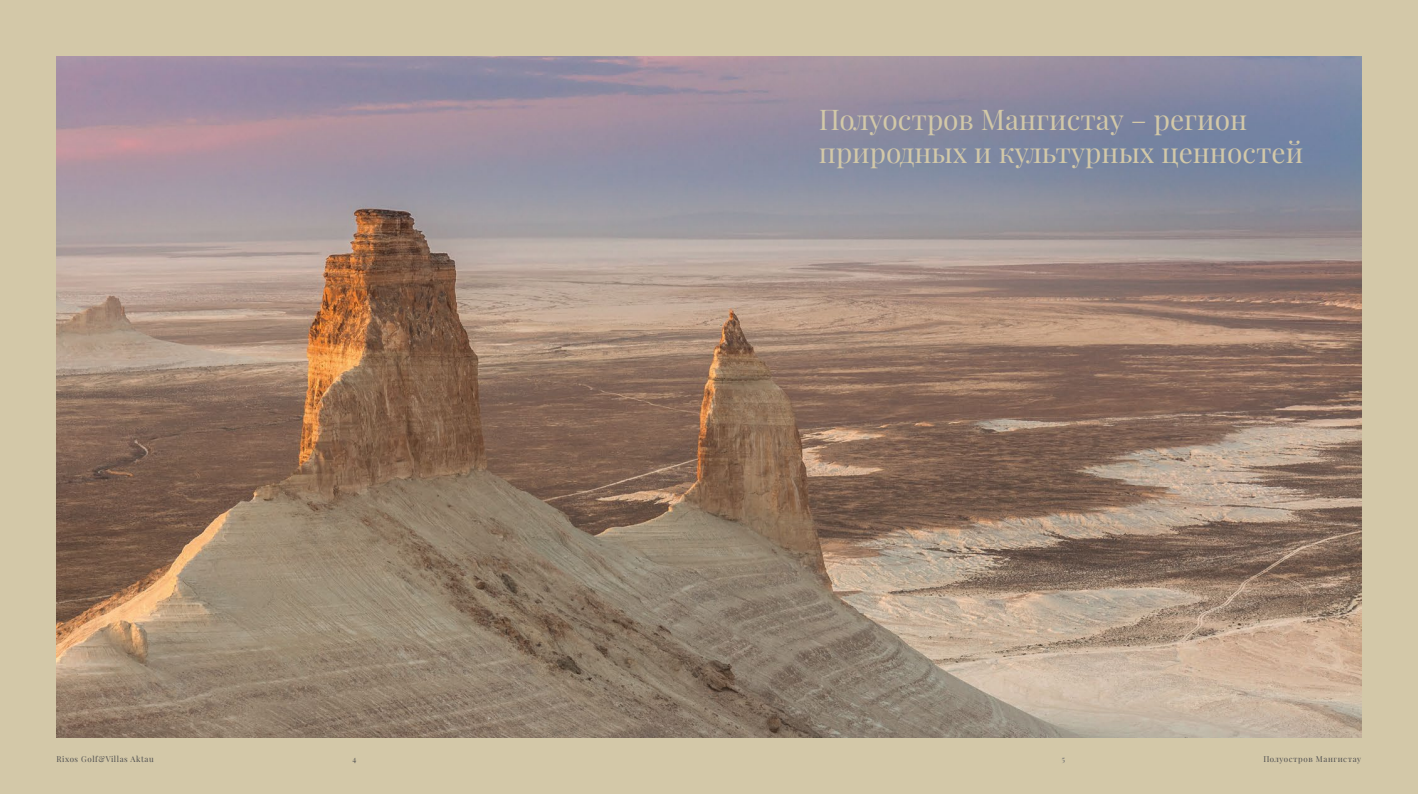
<style>
.page{position:relative;width:1418px;height:794px;background:#fff}
.page>*{position:absolute;margin:0;border:0;box-sizing:border-box;transform-origin:0 0}
.t1{font:28px/33.6px "Playfair Display";color:#d2c8a8}
.t2{font:8px "Playfair Display";letter-spacing:.07em;color:#4d4d4f}
.t3{font:8px "Playfair Display SC";color:#4d4d4f}
.t4{font:8px "Playfair Display SC";color:#6c6d70}
</style>
<div class="page">
<div style="left:0;top:0;width:1417px;height:794px;background:#d3c8a8"></div>
<img style="left:57px;top:57px;width:1304px;height:680px">
<p class="t1" style="left:819px;top:100px;width:486px">Полуостров Мангистау – регион природных и культурных ценностей</p>
<p class="t2" style="left:56px;top:753px;width:99px">Rixos Golf&amp;Villas Aktau</p>
<p class="t3" style="left:352px;top:754px;width:5px">4</p>
<p class="t4" style="left:1061px;top:754px;width:5px">5</p>
<p class="t2" style="left:1263px;top:752px;width:99px">Полуостров Мангистау</p>
</div>
